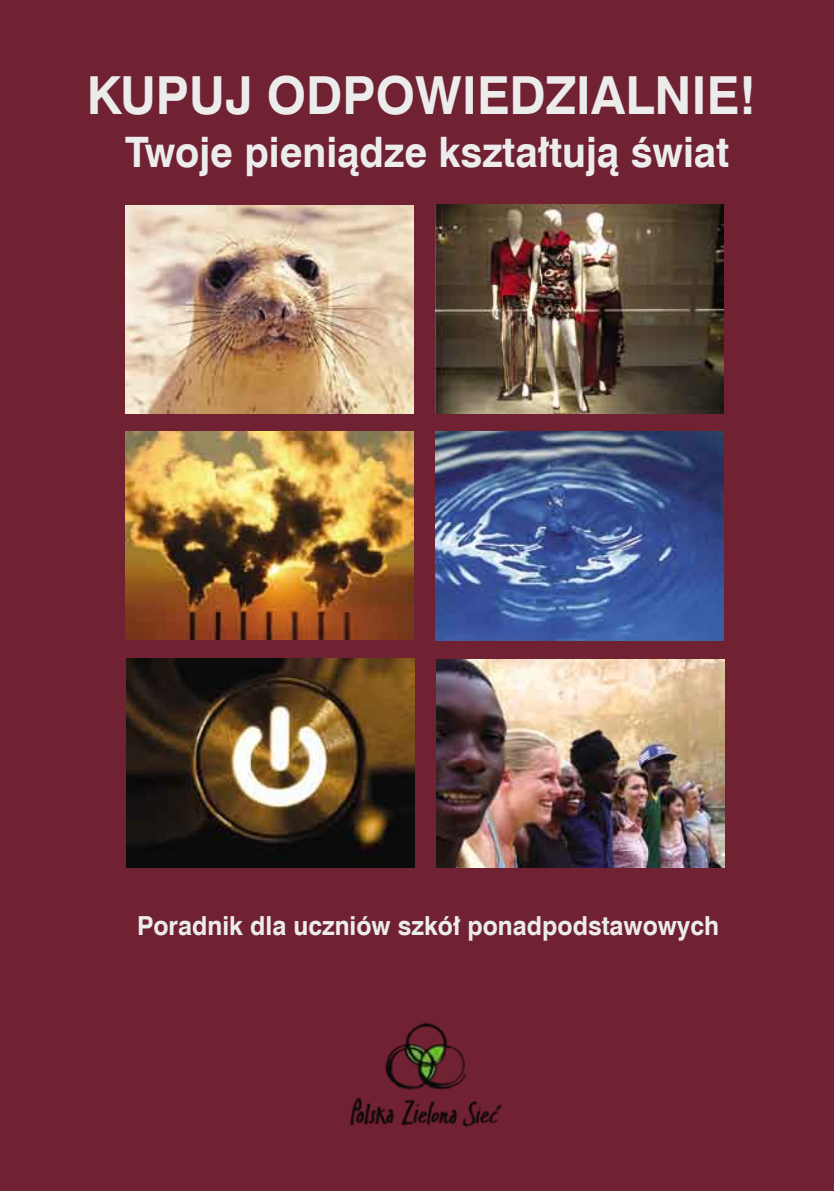
<style>
.page{position:relative;width:834px;height:1191px;background:#fff}
.page>*{position:absolute;margin:0;border:0;box-sizing:border-box;transform-origin:0 0}
.t1{font:52.5px "Swis 721 EU Bold";color:#ececec;scale:.95 1}
.t2{font:42px "Swis 721 EU Bold";color:#ececec;scale:.95 1}
.t3{font:26.25px "Swis 721 EU Bold";color:#ececec;scale:.95 1}
</style>
<div class="page">
<div style="left:0;top:0;width:833px;height:1191px;background:#702132"></div>
<img style="left:126px;top:205px;width:288px;height:208px">
<img style="left:435px;top:205px;width:288px;height:208px">
<img style="left:125px;top:431px;width:288px;height:208px">
<img style="left:435px;top:432px;width:288px;height:208px">
<img style="left:126px;top:659px;width:288px;height:208px">
<img style="left:436px;top:659px;width:288px;height:208px">
<img style="left:349px;top:1022px;width:153px;height:105px">
<p class="t1" style="left:87px;top:63px;width:705px">KUPUJ ODPOWIEDZIALNIE!</p>
<p class="t2" style="left:125px;top:126px;width:637px">Twoje pieniądze kształtują świat</p>
<p class="t3" style="left:137px;top:908px;width:614px">Poradnik dla uczniów szkół ponadpodstawowych</p>
</div>
